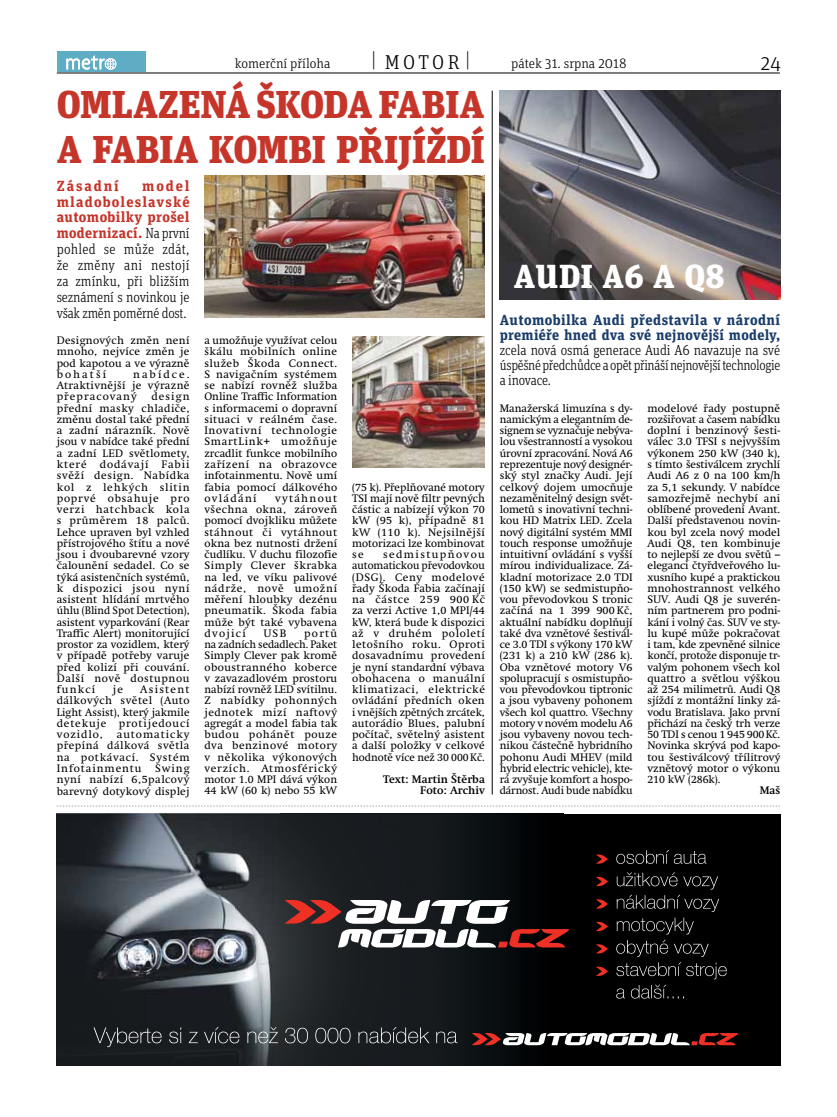
<style>
.page{position:relative;width:837px;height:1117px;background:#fff}
.page>*{position:absolute;margin:0;border:0;box-sizing:border-box;transform-origin:0 0}
.t1{font:900 38.75px/45px "Unit Slab Pro";letter-spacing:-.005em;color:#c5352a}
.t2{font:900 33.25px "Unit Slab Pro";color:#fff}
.t3{font:300 20px "Unit Slab Pro";letter-spacing:.16em;color:#000}
.t4{font:300 14.62px/15.9px "Unit Slab CE";letter-spacing:-.02em;color:#000;text-align:justify;scale:.9 1}
.t5{font:300 14.62px/15px "Unit Slab CE";letter-spacing:-.02em;color:#000;text-align:justify;scale:.92 1}
.t6{font:700 14.62px/15px "Unit Slab CE";letter-spacing:.02em;color:#1a3c6a}
.t7{font:700 14.62px "Unit Slab CE";letter-spacing:.125em;color:#c5352a}
.t8{font:300 13.75px "Unit Slab Pro";color:#000}
.t9{font:10.75px/11.2px "Metro Swift";letter-spacing:.025em;color:#000;text-align:justify}
.t10{font:700 10.75px/11.2px "Metro Swift";letter-spacing:.005em;color:#000;text-align:right}
.s1{font-family:"Gotham Narrow"}
.s2{font-weight:700;color:#c5352a}
</style>
<div class="page">
<div style="left:57px;top:51px;width:89px;height:21px;background:#5fadc4"></div>
<svg style="left:66px;top:55px;width:50px;height:15px"></svg>
<hr style="left:57px;top:73px;width:722px;height:1px;background:#000">
<img style="left:499px;top:91px;width:281px;height:208px">
<svg style="left:57px;top:805px;width:723px;height:1px"></svg>
<hr style="left:492px;top:91px;width:1px;height:703px;background:#000">
<img style="left:204px;top:175px;width:280px;height:142px">
<img style="left:352px;top:336px;width:132px;height:132px">
<div style="left:280px;top:813px;width:500px;height:252px;background:#000"></div>
<img style="left:57px;top:813px;width:506px;height:252px">
<svg style="left:284px;top:898px;width:285px;height:49px"></svg>
<svg style="left:596px;top:854px;width:11px;height:9px"></svg>
<svg style="left:616px;top:850px;width:90px;height:13px"></svg>
<svg style="left:596px;top:877px;width:11px;height:9px"></svg>
<svg style="left:596px;top:899px;width:11px;height:9px"></svg>
<svg style="left:616px;top:872px;width:102px;height:39px"></svg>
<svg style="left:596px;top:921px;width:11px;height:10px"></svg>
<svg style="left:596px;top:944px;width:11px;height:9px"></svg>
<svg style="left:596px;top:966px;width:11px;height:9px"></svg>
<svg style="left:616px;top:917px;width:110px;height:81px"></svg>
<svg style="left:93px;top:1026px;width:364px;height:20px;background:#36393c"></svg>
<svg style="left:471px;top:1032px;width:267px;height:13px"></svg>
<p class="t8" style="left:234px;top:55px;width:97px">komerční příloha</p>
<h3 class="t3" style="left:371px;top:49px;width:101px"><span class="s1">|</span> motor <span class="s1">|</span></h3>
<p class="t8" style="left:511px;top:54px;width:117px">pátek 31. srpna 2018</p>
<h3 class="t3" style="left:760px;top:50px;width:22px">24</h3>
<h1 class="t1" style="left:57px;top:79px;width:429px">OMLAZENÁ ŠKODA FABIA<br>A FABIA KOMBI PŘIJÍŽDÍ</h1>
<h3 class="t7" style="left:57px;top:175px;width:64px">Zásadní</h3>
<h3 class="t4" style="left:57px;top:177px;width:149px;text-indent:85px"><span class="s2">model mladoboleslavské automobilky prošel modernizací.</span> Na první pohled se může zdát, že změny ani nestojí za zmínku, při bližším seznámení s novinkou je však změn poměrné dost.</h3>
<p class="t9" style="left:57px;top:335px;width:134px">Designových změn není mnoho, nejvíce změn je pod kapotou a ve výrazně bohatší</p>
<p class="t9" style="left:57px;top:368px;width:134px;text-indent:76px">nabídce.<br>Atraktivnější je výrazně přepracovaný</p>
<p class="t9" style="left:57px;top:391px;width:134px;text-indent:95px">design přední masky chladiče, změnu dostal také přední a zadní nárazník. Nově jsou v nabídce také přední a zadní LED světlomety, které dodávají Fabii svěží design. Nabídka kol z lehkých slitin poprvé obsahuje pro verzi hatchback kola s průměrem 18 palců.<br>Lehce upraven byl vzhled přístrojového štítu a nové jsou i dvoubarevné vzory čalounění sedadel. Co se týká asistenčních systémů, k dispozici jsou nyní asistent hlídání mrtvého úhlu (Blind Spot Detection), asistent vyparkování (Rear Traffic Alert) monitorující prostor za vozidlem, který v případě potřeby varuje před kolizí při couvání.<br>Další nově dostupnou funkcí</p>
<p class="t9" style="left:57px;top:683px;width:134px;text-indent:83px">Asistent dálkových světel (Auto Light Assist), který jakmile detekuje protijedoucí vozidlo,</p>
<p class="t9" style="left:113px;top:683px;width:12px">je</p>
<p class="t9" style="left:57px;top:728px;width:134px;text-indent:60px">automaticky přepíná dálková světla na potkávací. Systém Infotainmentu</p>
<p class="t9" style="left:57px;top:762px;width:134px;text-indent:98px">Swing nyní nabízí 6,5palcový barevný dotykový displej</p>
<p class="t9" style="left:204px;top:335px;width:134px">a umožňuje využívat celou škálu mobilních online služeb Škoda Connect.<br>S navigačním systémem se nabízí rovněž služba Online Traffic Information s informacemi o dopravní situaci v reálném čase.<br>Inovativní technologie SmartLink+ umožňuje zrcadlit funkce mobilního zařízení na obrazovce infotainmentu. Nově umí fabia pomocí dálkového ovládání</p>
<p class="t9" style="left:204px;top:492px;width:134px;text-indent:71px">vytáhnout všechna okna, zároveň pomocí dvojkliku můžete stáhnout či vytáhnout okna bez nutnosti držení čudlíku. V duchu filozofie Simply Clever škrabka na led, ve víku palivové nádrže, nově umožní měření hloubky dezénu pneumatik. Škoda fabia může být také vybavena dvojicí</p>
<p class="t9" style="left:204px;top:627px;width:134px;text-indent:100px">portů na zadních sedadlech. Paket Simply Clever pak kromě oboustranného koberce v zavazadlovém prostoru nabízí rovněž LED svítilnu.<br>Z nabídky pohonných jednotek mizí naftový agregát a model fabia tak budou pohánět pouze dva benzinové motory v několika výkonových verzích. Atmosférický motor 1.0 MPI dává výkon 44 kW (60 k) nebo 55 kW</p>
<p class="t9" style="left:263px;top:627px;width:24px">USB</p>
<p class="t9" style="left:352px;top:481px;width:134px">(75 k). Přeplňované motory TSI mají nově filtr pevných částic a nabízejí výkon 70 kW (95 k), případně 81 kW (110 k). Nejsilnější motorizaci lze kombinovat se</p>
<p class="t9" style="left:352px;top:548px;width:134px;text-indent:31px">sedmistupňovou automatickou převodovkou (DSG). Ceny modelové řady Škoda Fabia začínají na částce 259 900 Kč za verzi Active 1,0 MPI/44 kW, která bude k dispozici až v druhém pololetí letošního roku. Oproti dosavadnímu provedení je nyní standardní výbava obohacena o manuální klimatizaci, elektrické ovládání předních oken i vnějších zpětných zrcátek, autorádio Blues, palubní počítač, světelný asistent a další položky v celkové hodnotě více než 30 000Kč.</p>
<p class="t10" style="left:383px;top:773px;width:103px">Text: Martin Štěrba<br>Foto: Archiv</p>
<h2 class="t2" style="left:513px;top:251px;width:212px">AUDI A6 A Q8</h2>
<h3 class="t6" style="left:499px;top:311px;width:282px">Automobilka Audi představila v národní premiéře hned dva své nejnovější modely,</h3>
<h3 class="t5" style="left:499px;top:342px;width:306px">zcela nová osmá generace Audi A6 navazuje na své úspěšnépředchůdcea opětpřinášínejnovějšítechnologie a inovace.</h3>
<p class="t9" style="left:499px;top:402px;width:134px">Manažerská limuzína s dy&shy;namickým a elegantním de&shy;signem se vyznačuje nebýva&shy;lou všestranností a vysokou úrovní zpracování. Nová A6 reprezentuje nový designér&shy;ský styl značky Audi. Její celkový dojem umocňuje nezaměnitelný design svět&shy;lometů s inovativní techni&shy;kou HD Matrix LED. Zcela nový digitální systém MMI touch response umožňuje intuitivní ovládání s vyšší mírou individualizace. Zá&shy;kladní motorizace 2.0 TDI (150 kW) se sedmistupňo&shy;vou převodovkou S tronic začíná na 1 399 900 Kč, aktuální nabídku doplňují také dva vznětové šestivál&shy;ce 3.0 TDI s výkony 170 kW (231 k) a 210 kW (286 k).<br>Oba vznětové motory V6 spolupracují s osmistupňo&shy;vou převodovkou tiptronic a jsou vybaveny pohonem všech kol quattro. Všechny motory v novém modelu A6 jsou vybaveny novou tech&shy;nikou částečně hybridního pohonu Audi MHEV (mild hybrid electric vehicle), kte&shy;rá zvyšuje komfort a hospo&shy;dárnost. Audi bude nabídku</p>
<p class="t9" style="left:647px;top:402px;width:134px">modelové řady postupně rozšiřovat a časem nabídku doplní i benzinový šesti&shy;válec 3.0 TFSI s nejvyšším výkonem 250 kW (340 k), s tímto šestiválcem zrychlí Audi A6 z 0 na 100 km/h za 5,1 sekundy. V nabídce samozřejmě nechybí ani oblíbené provedení Avant.<br>Další představenou novin&shy;kou byl zcela nový model Audi Q8, ten kombinuje to nejlepší ze dvou světů – eleganci čtyřdveřového lu&shy;xusního kupé a praktickou mnohostrannost velkého SUV. Audi Q8 je suverén&shy;ním partnerem pro podni&shy;kání i volný čas. SUV ve sty&shy;lu kupé může pokračovat i tam, kde zpevněné silnice končí, protože disponuje tr&shy;valým pohonem všech kol quattro a světlou výškou až 254 milimetrů. Audi Q8 sjíždí z montážní linky zá&shy;vodu Bratislava. Jako první přichází na český trh verze 50 TDI s cenou 1 945 900Kč.<br>Novinka skrývá pod kapo&shy;tou šestiválcový třílitrový vznětový motor o výkonu 210 kW (286k).</p>
<p class="t10" style="left:759px;top:785px;width:22px">Maš</p>
</div>
